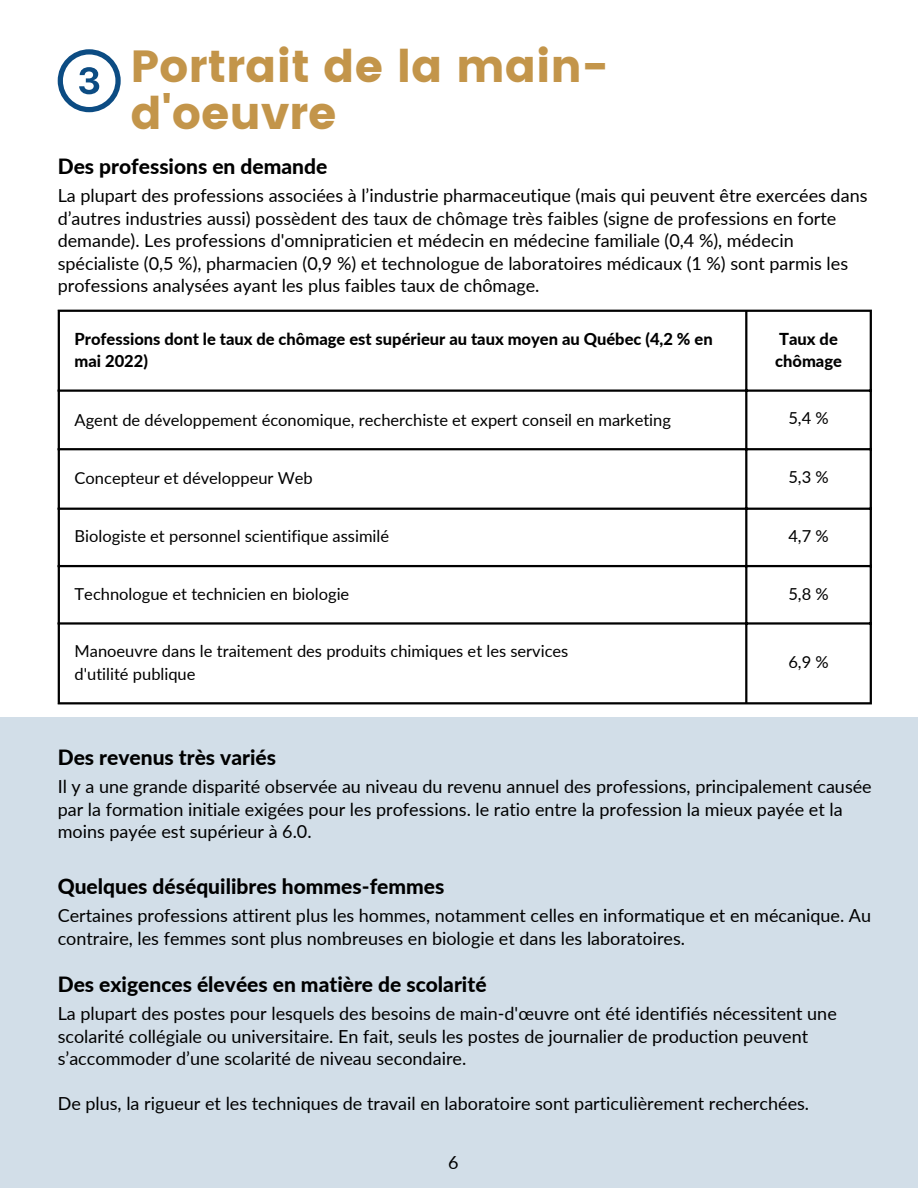
<style>
.page{position:relative;width:918px;height:1188px;background:#fff}
.page>*{position:absolute;margin:0;border:0;box-sizing:border-box;transform-origin:0 0}
.t1{font:45px/47.2px "Poppins";color:#c3954a}
.t2{font:800 21px "Lato";color:#000}
.t3{font:18px/22.5px "Lato";color:#000}
.t4{font:16.5px/22.5px "Lato";color:#000}
.t5{font:800 16.5px/22.5px "Lato";color:#000}
</style>
<div class="page">
<svg style="left:58px;top:49px;width:63px;height:63px"></svg>
<div style="left:0;top:717px;width:918px;height:471px;background:#d2dee8"></div>
<hr style="left:58px;top:312px;width:2px;height:390px;background:#000">
<hr style="left:745px;top:312px;width:2px;height:390px;background:#000">
<hr style="left:870px;top:312px;width:2px;height:390px;background:#000">
<hr style="left:58px;top:310px;width:814px;height:2px;background:#000">
<hr style="left:58px;top:390px;width:814px;height:2px;background:#000">
<hr style="left:58px;top:448px;width:814px;height:2px;background:#000">
<hr style="left:58px;top:508px;width:814px;height:2px;background:#000">
<hr style="left:58px;top:565px;width:814px;height:2px;background:#000">
<hr style="left:58px;top:622px;width:814px;height:3px;background:#000">
<hr style="left:58px;top:702px;width:814px;height:2px;background:#000">
<h1 class="t1" style="left:130px;top:43px;width:479px">Portrait de la main&shy;d'oeuvre</h1>
<p class="t2" style="left:58px;top:151px;width:271px">Des professions en demande</p>
<p class="t3" style="left:58px;top:184px;width:811px">La plupart des professions associées à l’industrie pharmaceutique (mais qui peuvent être exercées dans d’autres industries aussi) possèdent des taux de chômage très faibles (signe de professions en forte demande). Les professions d'omnipraticien et médecin en médecine familiale (0,4 %), médecin spécialiste (0,5 %), pharmacien (0,9 %) et technologue de laboratoires médicaux (1 %) sont parmis les professions analysées ayant les plus faibles taux de chômage.</p>
<p class="t5" style="left:75px;top:327px;width:640px">Professions dont le taux de chômage est supérieur au taux moyen au Québec (4,2 % en mai 2022)</p>
<p class="t5" style="left:775px;top:327px;width:68px">Taux de chômage</p>
<p class="t4" style="left:75px;top:408px;width:598px">Agent de développement économique, recherchiste et expert conseil en marketing</p>
<p class="t4" style="left:788px;top:406px;width:42px">5,4 %</p>
<p class="t4" style="left:75px;top:466px;width:240px">Concepteur et développeur Web</p>
<p class="t4" style="left:788px;top:465px;width:42px">5,3 %</p>
<p class="t4" style="left:75px;top:525px;width:316px">Biologiste et personnel scientifique assimilé</p>
<p class="t4" style="left:788px;top:525px;width:42px">4,7 %</p>
<p class="t4" style="left:75px;top:582px;width:276px">Technologue et technicien en biologie</p>
<p class="t4" style="left:788px;top:582px;width:42px">5,8 %</p>
<p class="t4" style="left:75px;top:639px;width:495px">Manoeuvre dans le traitement des produits chimiques et les services d'utilité publique</p>
<p class="t4" style="left:788px;top:651px;width:42px">6,9 %</p>
<p class="t2" style="left:58px;top:742px;width:220px">Des revenus très variés</p>
<p class="t3" style="left:58px;top:775px;width:816px">Il y a une grande disparité observée au niveau du revenu annuel des professions, principalement causée par la formation initiale exigées pour les professions. le ratio entre la profession la mieux payée et la moins payée est supérieur à 6.0.</p>
<p class="t2" style="left:58px;top:871px;width:388px">Quelques déséquilibres hommes-femmes</p>
<p class="t3" style="left:58px;top:904px;width:815px">Certaines professions attirent plus les hommes, notamment celles en informatique et en mécanique. Au contraire, les femmes sont plus nombreuses en biologie et dans les laboratoires.</p>
<p class="t2" style="left:58px;top:969px;width:430px">Des exigences élevées en matière de scolarité</p>
<p class="t3" style="left:58px;top:1002px;width:781px">La plupart des postes pour lesquels des besoins de main-d'œuvre ont été identifiés nécessitent une scolarité collégiale ou universitaire. En fait, seuls les postes de journalier de production peuvent s’accommoder d’une scolarité de niveau secondaire.</p>
<p class="t3" style="left:58px;top:1092px;width:753px">De plus, la rigueur et les techniques de travail en laboratoire sont particulièrement recherchées.</p>
<p class="t3" style="left:448px;top:1150px;width:12px">6</p>
</div>
